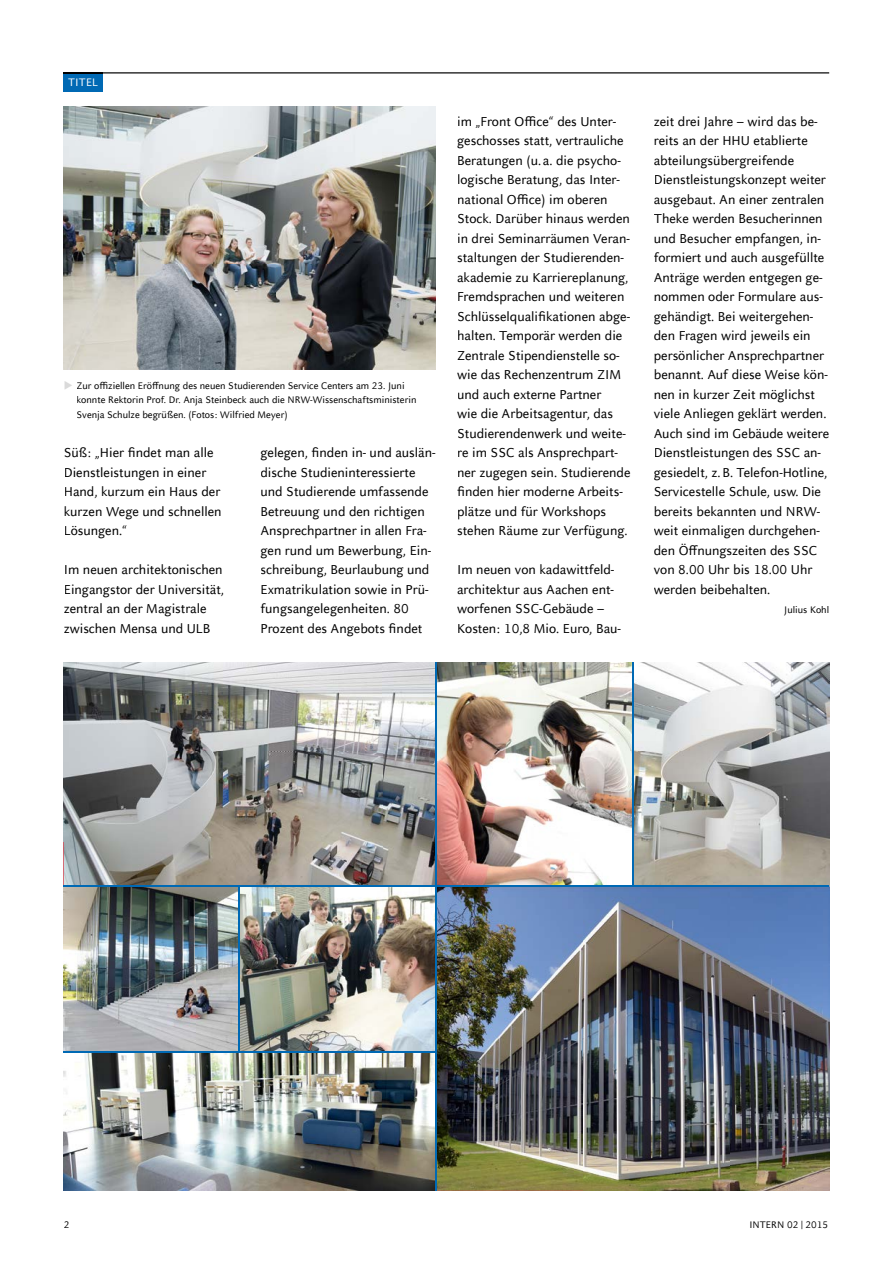
<style>
.page{position:relative;width:893px;height:1263px;background:#fff}
.page>*{position:absolute;margin:0;border:0;box-sizing:border-box;transform-origin:0 0}
.t1{font:14.25px/19.5px "Celeste Sans Offc Pro";color:#000}
.t2{font:12px "Celeste Sans Offc Pro";letter-spacing:.015em;color:#fff}
.t3{font:10.5px/14.7px "Celeste Sans Offc Pro";color:#000}
.s1{color:#dadada}
</style>
<div class="page">
<div style="left:64px;top:72px;width:39px;height:20px;background:#0069b4"></div>
<hr style="left:103px;top:72px;width:726px;height:1px;background:#000">
<hr style="left:64px;top:72px;width:39px;height:1px;background:#000">
<img style="left:64px;top:106px;width:372px;height:264px">
<img style="left:64px;top:662px;width:371px;height:224px">
<img style="left:64px;top:1053px;width:371px;height:138px">
<svg style="left:634px;top:662px;width:195px;height:224px"></svg>
<img style="left:437px;top:887px;width:392px;height:304px">
<img style="left:64px;top:887px;width:174px;height:164px">
<img style="left:437px;top:662px;width:195px;height:224px">
<img style="left:240px;top:887px;width:195px;height:164px">
<hr style="left:435px;top:662px;width:2px;height:529px;background:#0069b4">
<hr style="left:64px;top:886px;width:765px;height:1px;background:#0069b4">
<hr style="left:64px;top:1051px;width:372px;height:2px;background:#0069b4">
<hr style="left:238px;top:886px;width:2px;height:166px;background:#0069b4">
<hr style="left:632px;top:662px;width:2px;height:224px;background:#0069b4">
<p class="t2" style="left:68px;top:75px;width:32px">TITEL</p>
<p class="t3" style="left:77px;top:378px;width:341px;text-indent:-13px"><span class="s1">◆</span> Zur offiziellen Eröffnung des neuen Studierenden Service Centers am 23. Juni konnte Rektorin Prof. Dr. Anja Steinbeck auch die NRW-Wissenschaftsministerin<br>Svenja Schulze begrüßen. (Fotos: Wilfried Meyer)</p>
<p class="t1" style="left:64px;top:443px;width:159px">Süß: „Hier findet man alle<br>Dienstleistungen in einer<br>Hand, kurzum ein Haus der kurzen Wege und schnellen<br>Lösungen.“</p>
<p class="t1" style="left:64px;top:560px;width:162px">Im neuen architektonischen<br>Eingangstor der Universität, zentral an der Magistrale zwischen Mensa und ULB</p>
<p class="t1" style="left:260px;top:443px;width:177px">gelegen, finden in- und auslän&shy;dische Studieninteressierte und Studierende umfassende<br>Betreuung und den richtigen<br>Ansprechpartner in allen Fra&shy;gen rund um Bewerbung, Ein&shy;schreibung, Beurlaubung und<br>Exmatrikulation sowie in Prü&shy;fungsangelegenheiten. 80<br>Prozent des Angebots findet</p>
<p class="t1" style="left:457px;top:111px;width:175px">im „Front Office“ des Unter&shy;geschosses statt, vertrauliche<br>Beratungen (u. a. die psycho&shy;logische Beratung, das Inter&shy;national Office) im oberen<br>Stock. Darüber hinaus werden in drei Seminarräumen Veran&shy;staltungen der Studierenden&shy;akademie zu Karriereplanung,<br>Fremdsprachen und weiteren<br>Schlüsselqualifikationen abge&shy;halten. Temporär werden die<br>Zentrale Stipendienstelle so&shy;wie das Rechenzentrum ZIM und auch externe Partner<br>wie die Arbeitsagentur, das<br>Studierendenwerk und weite&shy;re im SSC als Ansprechpart&shy;ner zugegen sein. Studierende finden hier moderne Arbeits&shy;plätze und für Workshops stehen Räume zur Verfügung.</p>
<p class="t1" style="left:457px;top:560px;width:165px">Im neuen von kadawittfeld&shy;architektur aus Aachen ent&shy;worfenen SSC-Gebäude –<br>Kosten: 10,8 Mio. Euro, Bau-</p>
<p class="t1" style="left:654px;top:111px;width:177px">zeit drei Jahre – wird das be&shy;reits an der HHU etablierte abteilungsübergreifende<br>Dienstleistungskonzept weiter ausgebaut. An einer zentralen<br>Theke werden Besucherinnen und Besucher empfangen, in&shy;formiert und auch ausgefüllte<br>Anträge werden entgegen ge&shy;nommen oder Formulare aus&shy;gehändigt. Bei weitergehen&shy;den Fragen wird jeweils ein persönlicher Ansprechpartner benannt. Auf diese Weise kön&shy;nen in kurzer Zeit möglichst viele Anliegen geklärt werden.<br>Auch sind im Gebäude weitere<br>Dienstleistungen des SSC an&shy;gesiedelt, z. B. Telefon-Hotline,<br>Servicestelle Schule, usw. Die bereits bekannten und NRW&shy;weit einmaligen durchgehen&shy;den Öffnungszeiten des SSC von 8.00 Uhr bis 18.00 Uhr werden beibehalten.</p>
<p class="t3" style="left:784px;top:602px;width:46px">Julius Kohl</p>
<p class="t3" style="left:64px;top:1217px;width:7px">2</p>
<p class="t3" style="left:749px;top:1217px;width:80px">INTERN 02 | 2015</p>
</div>
